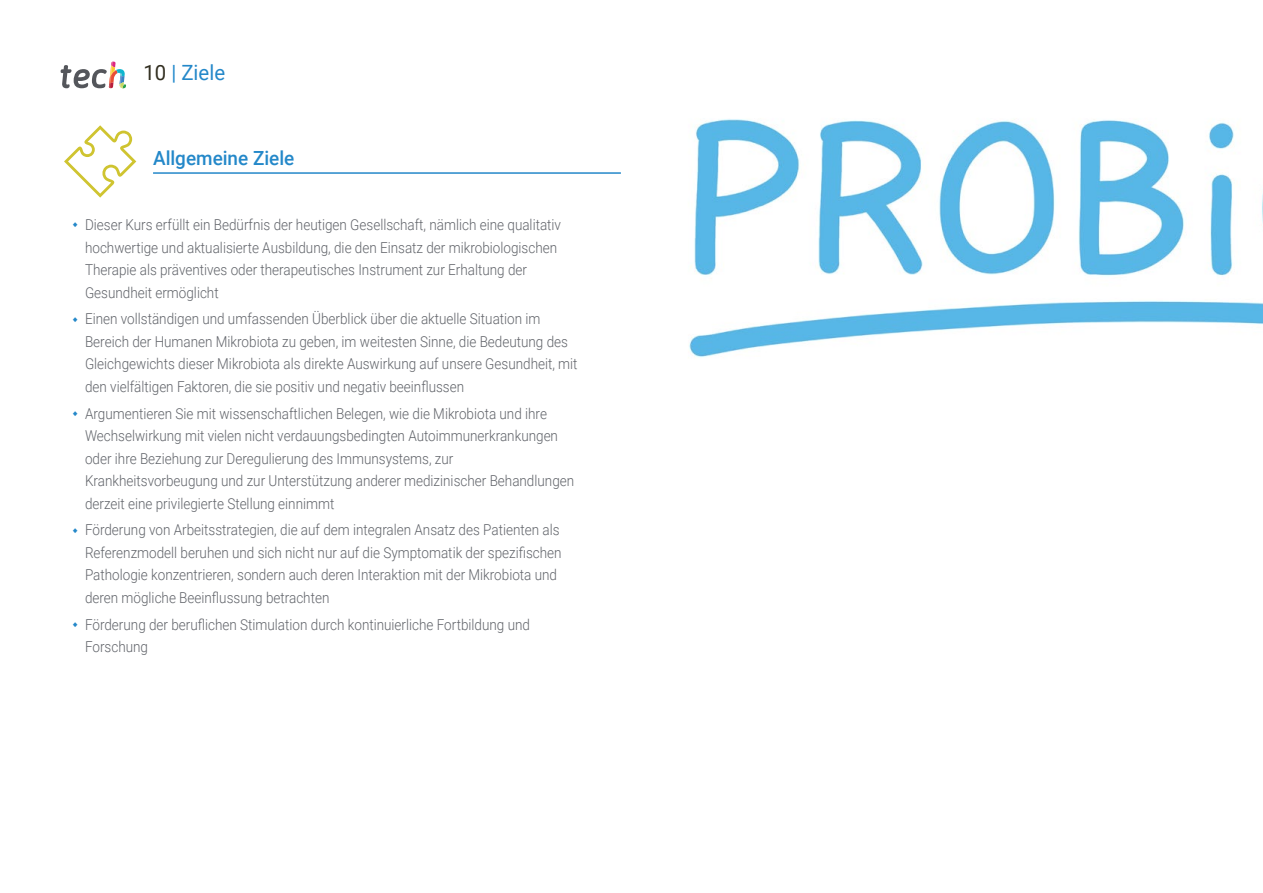
<style>
.page{position:relative;width:1263px;height:893px;background:#fff}
.page>*{position:absolute;margin:0;border:0;box-sizing:border-box;transform-origin:0 0}
.t1{font:21px "Roboto";color:#2488c9}
.t2{font:500 19.5px "Roboto";color:#2488c9}
.t3{font:300 15px/22.5px "Roboto";color:#61646a;scale:.9 1}
.s1{color:#312e20}
.s2{color:#2289cb}
</style>
<div class="page">
<hr style="left:153px;top:173px;width:468px;height:1px;background:#2488c9">
<svg style="left:64px;top:125px;width:72px;height:73px"></svg>
<img style="left:689px;top:119px;width:574px;height:239px">
<svg style="left:61px;top:62px;width:65px;height:27px"></svg>
<h1 class="t1" style="left:144px;top:57px;width:83px"><span class="s1">10</span> <span class="s2">|</span> Ziele</h1>
<h2 class="t2" style="left:153px;top:144px;width:143px">Allgemeine Ziele</h2>
<p class="t3" style="left:85px;top:213px;width:530px">Dieser Kurs erfüllt ein Bedürfnis der heutigen Gesellschaft, nämlich eine qualitativ hochwertige und aktualisierte Ausbildung, die den Einsatz der mikrobiologischen Therapie als präventives oder therapeutisches Instrument zur Erhaltung der Gesundheit ermöglicht</p>
<p class="t3" style="left:85px;top:307px;width:549px">Einen vollständigen und umfassenden Überblick über die aktuelle Situation im Bereich der Humanen Mikrobiota zu geben, im weitesten Sinne, die Bedeutung des Gleichgewichts dieser Mikrobiota als direkte Auswirkung auf unsere Gesundheit, mit den vielfältigen Faktoren, die sie positiv und negativ beeinflussen</p>
<p class="t3" style="left:85px;top:401px;width:545px">Argumentieren Sie mit wissenschaftlichen Belegen, wie die Mikrobiota und ihre Wechselwirkung mit vielen nicht verdauungsbedingten Autoimmunerkrankungen oder ihre Beziehung zur Deregulierung des Immunsystems, zur Krankheitsvorbeugung und zur Unterstützung anderer medizinischer Behandlungen derzeit eine privilegierte Stellung einnimmt</p>
<p class="t3" style="left:85px;top:518px;width:531px">Förderung von Arbeitsstrategien, die auf dem integralen Ansatz des Patienten als Referenzmodell beruhen und sich nicht nur auf die Symptomatik der spezifischen Pathologie konzentrieren, sondern auch deren Interaktion mit der Mikrobiota und deren mögliche Beeinflussung betrachten</p>
<p class="t3" style="left:85px;top:612px;width:496px">Förderung der beruflichen Stimulation durch kontinuierliche Fortbildung und<br>Forschung</p>
</div>
